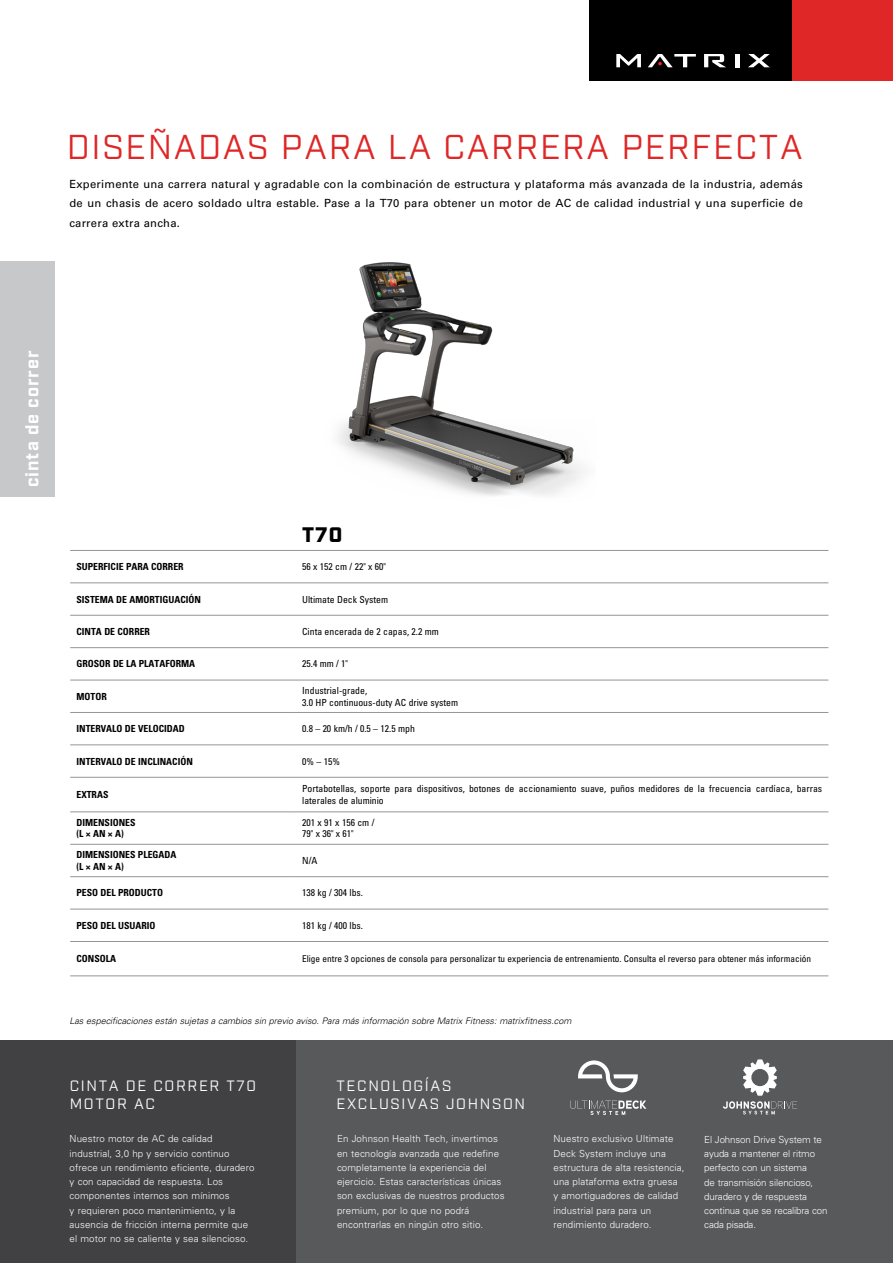
<style>
.page{position:relative;width:893px;height:1263px;background:#fff}
.page>*{position:absolute;margin:0;border:0;box-sizing:border-box;transform-origin:0 0}
.t1{font:34.5px "Industry";letter-spacing:.05em;color:#de2726}
.t2{font:900 21px "Industry";color:#000}
.t3{font:700 18px "Industry";letter-spacing:.05em;color:#fff}
.t4{font:15px/18px "Industry";letter-spacing:.11em;color:#fff}
.t5{font:11.25px/19.5px "Univers LT Pro 55 Roman";letter-spacing:.02em;color:#000;text-align:justify}
.t6{font:300 9.75px/14.2px "Univers LT Pro 45";letter-spacing:.01em;color:#fff}
.t7{font:condensed 9.75px/11.7px "Univers LT Pro";color:#000}
.t8{font:700 condensed 9.75px/11.7px "Univers LT Pro";color:#000}
.t9{font:300 9.75px/14.2px "Univers LT Pro 45";letter-spacing:-.015em;color:#fff}
.t10{font:condensed 9.3px "Univers LT Pro";color:#000}
.t11{font:italic 300 9px "Univers LT Pro 45";color:#000}
</style>
<div class="page">
<div style="left:0;top:1040px;width:893px;height:223px;background:#58595b"></div>
<div style="left:0;top:1040px;width:296px;height:223px;background:#414042"></div>
<img style="left:338px;top:262px;width:246px;height:234px">
<hr style="left:70px;top:550px;width:226px;height:1px;background:#939598">
<hr style="left:296px;top:550px;width:532px;height:1px;background:#939598">
<hr style="left:70px;top:583px;width:226px;height:1px;background:#939598">
<hr style="left:296px;top:583px;width:532px;height:1px;background:#939598">
<hr style="left:70px;top:615px;width:226px;height:1px;background:#939598">
<hr style="left:296px;top:615px;width:532px;height:1px;background:#939598">
<hr style="left:70px;top:647px;width:226px;height:1px;background:#939598">
<hr style="left:296px;top:647px;width:532px;height:1px;background:#939598">
<hr style="left:70px;top:680px;width:226px;height:1px;background:#939598">
<hr style="left:296px;top:680px;width:532px;height:1px;background:#939598">
<hr style="left:70px;top:712px;width:226px;height:1px;background:#939598">
<hr style="left:296px;top:712px;width:532px;height:1px;background:#939598">
<hr style="left:70px;top:745px;width:226px;height:1px;background:#939598">
<hr style="left:296px;top:745px;width:532px;height:1px;background:#939598">
<hr style="left:70px;top:777px;width:226px;height:1px;background:#939598">
<hr style="left:296px;top:777px;width:532px;height:1px;background:#939598">
<hr style="left:70px;top:812px;width:226px;height:1px;background:#939598">
<hr style="left:296px;top:812px;width:532px;height:1px;background:#939598">
<hr style="left:70px;top:844px;width:226px;height:1px;background:#939598">
<hr style="left:296px;top:844px;width:532px;height:1px;background:#939598">
<hr style="left:70px;top:876px;width:226px;height:1px;background:#939598">
<hr style="left:296px;top:876px;width:532px;height:1px;background:#939598">
<hr style="left:70px;top:909px;width:226px;height:1px;background:#939598">
<hr style="left:296px;top:909px;width:532px;height:1px;background:#939598">
<hr style="left:70px;top:941px;width:226px;height:1px;background:#939598">
<hr style="left:296px;top:941px;width:532px;height:1px;background:#939598">
<hr style="left:70px;top:975px;width:226px;height:1px;background:#939598">
<hr style="left:296px;top:975px;width:532px;height:1px;background:#939598">
<div style="left:0;top:261px;width:54px;height:236px;background:#c7c8ca"></div>
<svg style="left:578px;top:1060px;width:60px;height:32px"></svg>
<svg style="left:570px;top:1100px;width:76px;height:15px"></svg>
<svg style="left:723px;top:1059px;width:74px;height:55px"></svg>
<div style="left:589px;top:0;width:203px;height:81px;background:#000"></div>
<div style="left:792px;top:0;width:101px;height:81px;background:#de2726"></div>
<svg style="left:616px;top:54px;width:25px;height:13px"></svg>
<svg style="left:704px;top:54px;width:22px;height:13px"></svg>
<svg style="left:748px;top:54px;width:22px;height:13px"></svg>
<div style="left:735px;top:54px;width:5px;height:13px;background:#fff"></div>
<svg style="left:648px;top:54px;width:48px;height:13px"></svg>
<h1 class="t1" style="left:67px;top:127px;width:737px">DISEÑADAS PARA LA CARRERA PERFECTA</h1>
<p class="t5" style="left:69px;top:173px;width:735px">Experimente una carrera natural y agradable con la combinación de estructura y plataforma más avanzada de la industria, además de un chasis de acero soldado ultra estable. Pase a la T70 para obtener un motor de AC de calidad industrial y una superficie de carrera extra ancha.</p>
<h3 class="t3" style="left:21px;top:487px;width:138px;rotate:-90deg">cinta de correr</h3>
<h2 class="t2" style="left:302px;top:522px;width:42px">T70</h2>
<p class="t8" style="left:76px;top:561px;width:109px">SUPERFICIE PARA CORRER</p>
<p class="t7" style="left:302px;top:561px;width:85px">56 x 152 cm / 22" x 60"</p>
<p class="t8" style="left:76px;top:593px;width:126px">SISTEMA DE AMORTIGUACIÓN</p>
<p class="t7" style="left:302px;top:593px;width:87px">Ultimate Deck System</p>
<p class="t8" style="left:76px;top:625px;width:75px">CINTA DE CORRER</p>
<p class="t7" style="left:302px;top:625px;width:138px">Cinta encerada de 2 capas, 2.2 mm</p>
<p class="t8" style="left:76px;top:658px;width:120px">GROSOR DE LA PLATAFORMA</p>
<p class="t7" style="left:302px;top:658px;width:47px">25.4 mm / 1"</p>
<p class="t8" style="left:76px;top:690px;width:32px">MOTOR</p>
<p class="t7" style="left:302px;top:684px;width:157px">Industrial-grade,<br>3.0 HP continuous-duty AC drive system</p>
<p class="t8" style="left:76px;top:723px;width:110px">INTERVALO DE VELOCIDAD</p>
<p class="t7" style="left:302px;top:723px;width:114px">0.8 – 20 km/h / 0.5 – 12.5 mph</p>
<p class="t8" style="left:76px;top:755px;width:118px">INTERVALO DE INCLINACIÓN</p>
<p class="t7" style="left:302px;top:755px;width:39px">0% – 15%</p>
<p class="t8" style="left:76px;top:789px;width:33px">EXTRAS</p>
<p class="t7" style="left:302px;top:783px;width:521px">Portabotellas, soporte para dispositivos, botones de accionamiento suave, puños medidores de la frecuencia cardíaca, barras laterales de aluminio</p>
<p class="t8" style="left:76px;top:816px;width:61px">DIMENSIONES (L × AN × A)</p>
<p class="t7" style="left:302px;top:816px;width:74px">201 x 91 x 156 cm /<br>79" x 36" x 61"</p>
<p class="t8" style="left:76px;top:849px;width:101px">DIMENSIONES PLEGADA (L × AN × A)</p>
<p class="t7" style="left:302px;top:854px;width:17px">N/A</p>
<p class="t8" style="left:76px;top:887px;width:88px">PESO DEL PRODUCTO</p>
<p class="t7" style="left:302px;top:887px;width:62px">138 kg / 304 lbs.</p>
<p class="t8" style="left:76px;top:919px;width:80px">PESO DEL USUARIO</p>
<p class="t7" style="left:302px;top:919px;width:62px">181 kg / 400 lbs.</p>
<p class="t8" style="left:76px;top:953px;width:41px">CONSOLA</p>
<p class="t10" style="left:302px;top:953px;width:510px">Elige entre 3 opciones de consola para personalizar tu experiencia de entrenamiento. Consulta el reverso para obtener más información</p>
<p class="t11" style="left:69px;top:1015px;width:503px">Las especificaciones están sujetas a cambios sin previo aviso. Para más información sobre Matrix Fitness: matrixfitness.com</p>
<h3 class="t4" style="left:70px;top:1077px;width:188px">CINTA DE CORRER T70<br>MOTOR AC</h3>
<h3 class="t4" style="left:336px;top:1077px;width:190px">TECNOLOGÍAS<br>EXCLUSIVAS JOHNSON</h3>
<p class="t6" style="left:70px;top:1131px;width:186px">Nuestro motor de AC de calidad industrial, 3,0 hp y servicio continuo ofrece un rendimiento eficiente, duradero y con capacidad de respuesta. Los componentes internos son mínimos<br>y requieren poco mantenimiento, y la ausencia de fricción interna permite que el motor no se caliente y sea silencioso.</p>
<p class="t6" style="left:337px;top:1131px;width:169px">En Johnson Health Tech, invertimos en tecnología avanzada que redefine completamente la experiencia del ejercicio. Estas características únicas son exclusivas de nuestros productos premium, por lo que no podrá encontrarlas en ningún otro sitio.</p>
<p class="t6" style="left:553px;top:1131px;width:133px">Nuestro exclusivo Ultimate<br>Deck System incluye una estructura de alta resistencia, una plataforma extra gruesa y amortiguadores de calidad industrial para para un rendimiento duradero.</p>
<p class="t9" style="left:704px;top:1132px;width:125px">El Johnson Drive System te ayuda a mantener el ritmo perfecto con un sistema<br>de transmisión silencioso, duradero y de respuesta continua que se recalibra con cada pisada.</p>
</div>
